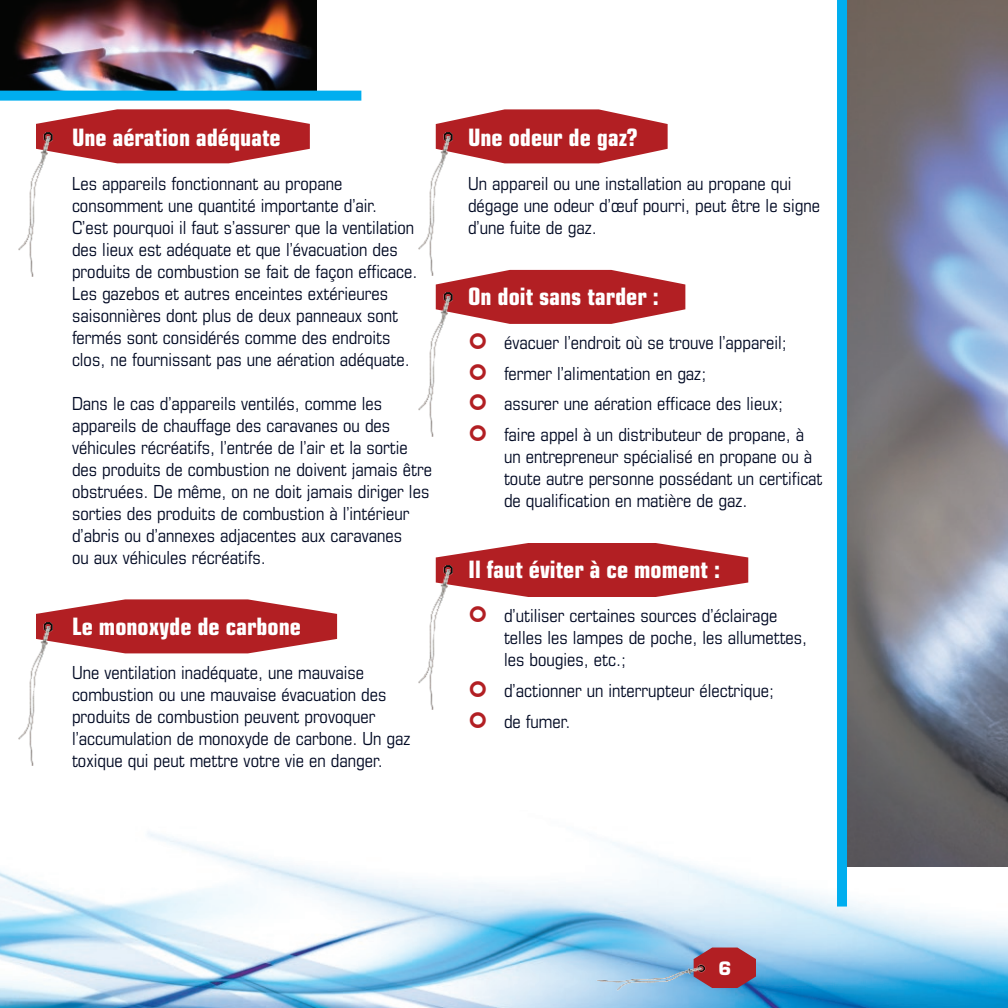
<style>
.page{position:relative;width:1008px;height:1008px;background:#fff}
.page>*{position:absolute;margin:0;border:0;box-sizing:border-box;transform-origin:0 0}
.t1{font:700 condensed 24px "Eurostile";color:#fff}
.t2{font:condensed 18px/22px "Eurostile";color:#000923}
.t3{font:700 18px "Eurostile";color:#fff}
</style>
<div class="page">
<img style="left:0;top:0;width:1008px;height:1008px">
<img style="left:847px;top:0;width:161px;height:866px">
<div style="left:837px;top:0;width:10px;height:907px;background:#00aeef"></div>
<img style="left:0;top:0;width:316px;height:91px">
<div style="left:0;top:91px;width:361px;height:10px;background:#00aeef"></div>
<svg style="left:33px;top:596px;width:307px;height:60px"></svg>
<img style="left:8px;top:618px;width:57px;height:151px">
<svg style="left:33px;top:105px;width:280px;height:61px"></svg>
<img style="left:8px;top:129px;width:57px;height:151px">
<svg style="left:433px;top:105px;width:238px;height:61px"></svg>
<svg style="left:433px;top:539px;width:318px;height:61px"></svg>
<img style="left:408px;top:128px;width:56px;height:152px">
<img style="left:408px;top:289px;width:56px;height:151px">
<img style="left:408px;top:562px;width:56px;height:151px">
<svg style="left:691px;top:944px;width:67px;height:46px;background:#a04b5b"></svg>
<img style="left:595px;top:956px;width:113px;height:43px">
<svg style="left:433px;top:266px;width:255px;height:84px"></svg>
<svg style="left:470px;top:363px;width:40px;height:18px"></svg>
<svg style="left:470px;top:394px;width:40px;height:17px"></svg>
<svg style="left:470px;top:425px;width:40px;height:17px"></svg>
<svg style="left:470px;top:606px;width:40px;height:17px"></svg>
<svg style="left:470px;top:681px;width:40px;height:17px"></svg>
<svg style="left:470px;top:712px;width:40px;height:17px"></svg>
<h1 class="t1" style="left:72px;top:123px;width:210px">Une aération adéquate</h1>
<p class="t2" style="left:72px;top:172px;width:347px">Les appareils fonctionnant au propane consomment une quantité importante d’air.<br>C’est pourquoi il faut s’assurer que la ventilation des lieux est adéquate et que l’évacuation des produits de combustion se fait de façon efficace.<br>Les gazebos et autres enceintes extérieures saisonnières dont plus de deux panneaux sont fermés sont considérés comme des endroits clos, ne fournissant pas une aération adéquate.</p>
<p class="t2" style="left:72px;top:392px;width:362px">Dans le cas d’appareils ventilés, comme les appareils de chauffage des caravanes ou des véhicules récréatifs, l’entrée de l’air et la sortie des produits de combustion ne doivent jamais être obstruées. De même, on ne doit jamais diriger les sorties des produits de combustion à l’intérieur d’abris ou d’annexes adjacentes aux caravanes<br>ou aux véhicules récréatifs.</p>
<h1 class="t1" style="left:72px;top:612px;width:230px">Le monoxyde de carbone</h1>
<p class="t2" style="left:72px;top:661px;width:340px">Une ventilation inadéquate, une mauvaise combustion ou une mauvaise évacuation des produits de combustion peuvent provoquer l’accumulation de monoxyde de carbone. Un gaz toxique qui peut mettre votre vie en danger.</p>
<h1 class="t1" style="left:468px;top:123px;width:171px">Une odeur de gaz?</h1>
<p class="t2" style="left:468px;top:172px;width:354px">Un appareil ou une installation au propane qui dégage une odeur d’œuf pourri, peut être le signe d’une fuite de gaz.</p>
<h1 class="t1" style="left:468px;top:282px;width:192px">On doit sans tarder :</h1>
<p class="t2" style="left:504px;top:326px;width:302px;line-height:31px">évacuer l’endroit où se trouve l’appareil; fermer l’alimentation en gaz;<br>assurer une aération efficace des lieux; faire appel à un distributeur de propane, à</p>
<p class="t2" style="left:504px;top:446px;width:320px">un entrepreneur spécialisé en propane ou à toute autre personne possédant un certificat de qualification en matière de gaz.</p>
<h1 class="t1" style="left:468px;top:555px;width:254px">Il faut éviter à ce moment :</h1>
<p class="t2" style="left:504px;top:605px;width:305px">d’utiliser certaines sources d’éclairage telles les lampes de poche, les allumettes, les bougies, etc.;</p>
<p class="t2" style="left:504px;top:675px;width:272px;line-height:31px">d’actionner un interrupteur électrique; de fumer.</p>
<p class="t3" style="left:718px;top:957px;width:14px">6</p>
</div>
